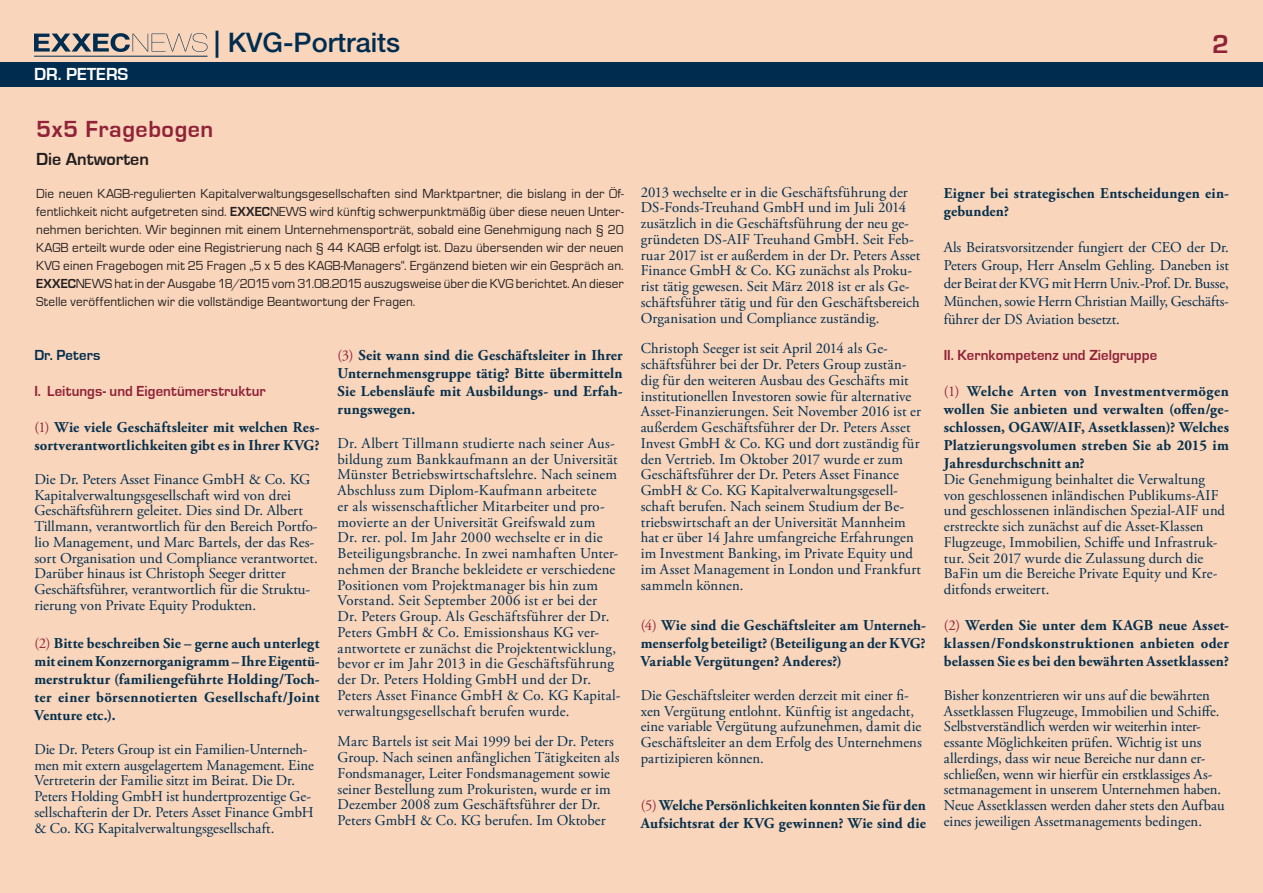
<style>
.page{position:relative;width:1263px;height:893px;background:#f8d5bb}
.page>*{position:absolute;margin:0;border:0;box-sizing:border-box;transform-origin:0 0}
.t1{font:500 27px "Helvetica Neue LT Pro";color:#002d4f}
.t2{font:700 27px "Eurostile";color:#912238}
.t3{font:700 24px "Eurostile";letter-spacing:.025em;color:#912238}
.t4{font:700 18px "Eurostile";color:#231f20}
.t5{font:700 18px "Eurostile";color:#fff}
.Fliesstext_ohne_Einz{font:15px/15.8px "Adobe Garamond Pro";letter-spacing:.005em;color:#002d4f}
.Fliesstext_ohne_Einz-2{font:700 15px/18px "Adobe Garamond Pro";letter-spacing:.015em;color:#06304d;text-align:justify}
.Fliesstext_ohne_Einz-3{font:700 15px "Eurostile";letter-spacing:.005em;color:#912238}
.Fliesstext_ohne_Einz-4{font:700 15px "Eurostile";letter-spacing:.01em;color:#002d4f}
.Fliesstext_ohne_Einz-5{font:13.5px/18px "Eurostile";letter-spacing:.01em;color:#231f20;text-align:justify}
.s1{font-size:27.15px}
.s2{font-weight:700}
.s3{font-weight:400;color:#912238}
</style>
<div class="page">
<div style="left:0;top:62px;width:1263px;height:24px;background:#002d4f"></div>
<svg style="left:34px;top:33px;width:173px;height:19px"></svg>
<hr style="left:34px;top:56px;width:173px;height:1px;background:#002d4f">
<p class="t5" style="left:34px;top:64px;width:96px">DR. PETERS</p>
<h1 class="t1" style="left:214px;top:26px;width:188px"><span class="s1">|</span> KVG-Portraits</h1>
<h1 class="t2" style="left:1212px;top:29px;width:18px">2</h1>
<h2 class="t3" style="left:36px;top:116px;width:179px">5x5 Fragebogen</h2>
<p class="t4" style="left:36px;top:149px;width:114px">Die Antworten</p>
<p class="Fliesstext_ohne_Einz-5" style="left:36px;top:185px;width:589px">Die neuen KAGB-regulierten Kapitalverwaltungsgesellschaften sind Marktpartner, die bislang in der Öf&shy;fentlichkeit nicht aufgetreten sind. <span class="s2">EXXEC</span>NEWS wird künftig schwerpunktmäßig über diese neuen Unter&shy;nehmen berichten. Wir beginnen mit einem Unternehmensporträt, sobald eine Genehmigung nach § 20<br>KAGB erteilt wurde oder eine Registrierung nach § 44 KAGB erfolgt ist. Dazu übersenden wir der neuen KVG einen Fragebogen mit 25 Fragen „5 x 5 des KAGB-Managers“. Ergänzend bieten wir ein Gespräch an.</p>
<p class="Fliesstext_ohne_Einz-5" style="left:36px;top:275px;width:589px"><span class="s2">EXXEC</span>NEWS hat in der Ausgabe 18/2015 vom 31.08.2015 auszugsweise über die KVG berichtet. An dieser<br>Stelle veröffentlichen wir die vollständige Beantwortung der Fragen.</p>
<p class="Fliesstext_ohne_Einz-4" style="left:34px;top:347px;width:68px">Dr. Peters</p>
<p class="Fliesstext_ohne_Einz-3" style="left:34px;top:383px;width:233px">I. Leitungs- und Eigentümerstruktur</p>
<p class="Fliesstext_ohne_Einz-2" style="left:34px;top:419px;width:287px"><span class="s3">(1)</span> Wie viele Geschäftsleiter mit welchen Res&shy;sortverantwortlichkeiten gibt es in Ihrer KVG?</p>
<p class="Fliesstext_ohne_Einz" style="left:34px;top:472px;width:285px">Die Dr. Peters Asset Finance GmbH &amp; Co. KG Kapitalverwaltungsgesellschaft wird von drei Geschäftsführern geleitet. Dies sind Dr. Albert Tillmann, verantwortlich für den Bereich Portfo&shy;lio Management, und Marc Bartels, der das Res&shy;sort Organisation und Compliance verantwortet.<br>Darüber hinaus ist Christoph Seeger dritter Geschäftsführer, verantwortlich für die Struktu&shy;rierung von Private Equity Produkten.</p>
<p class="Fliesstext_ohne_Einz-2" style="left:34px;top:635px;width:287px"><span class="s3">(2)</span> Bitte beschreiben Sie – gerne auch unterlegt mit einem Konzernorganigramm – Ihre Eigentü&shy;merstruktur (familiengeführte Holding/Toch&shy;ter einer börsennotierten Gesellschaft/Joint Venture etc.).</p>
<p class="Fliesstext_ohne_Einz" style="left:34px;top:742px;width:281px">Die Dr. Peters Group ist ein Familien-Unterneh&shy;men mit extern ausgelagertem Management. Eine Vertreterin der Familie sitzt im Beirat. Die Dr.<br>Peters Holding GmbH ist hundertprozentige Ge&shy;sellschafterin der Dr. Peters Asset Finance GmbH &amp; Co. KG Kapitalverwaltungsgesellschaft.</p>
<p class="Fliesstext_ohne_Einz-2" style="left:338px;top:347px;width:287px"><span class="s3">(3)</span> Seit wann sind die Geschäftsleiter in Ihrer Unternehmensgruppe tätig? Bitte übermitteln Sie Lebensläufe mit Ausbildungs- und Erfah&shy;rungswegen.</p>
<p class="Fliesstext_ohne_Einz" style="left:338px;top:436px;width:285px">Dr. Albert Tillmann studierte nach seiner Aus&shy;bildung zum Bankkaufmann an der Universität Münster Betriebswirtschaftslehre. Nach seinem Abschluss zum Diplom-Kaufmann arbeitete<br>er als wissenschaftlicher Mitarbeiter und pro&shy;movierte an der Universität Greifswald zum<br>Dr. rer. pol. Im Jahr 2000 wechselte er in die Beteiligungsbranche. In zwei namhaften Unter&shy;nehmen der Branche bekleidete er verschiedene Positionen vom Projektmanager bis hin zum Vorstand. Seit September 2006 ist er bei der<br>Dr. Peters Group. Als Geschäftsführer der Dr.<br>Peters GmbH &amp; Co. Emissionshaus KG ver&shy;antwortete er zunächst die Projektentwicklung, bevor er im Jahr 2013 in die Geschäftsführung der Dr. Peters Holding GmbH und der Dr.<br>Peters Asset Finance GmbH &amp; Co. KG Kapital&shy;verwaltungsgesellschaft berufen wurde.</p>
<p class="Fliesstext_ohne_Einz" style="left:338px;top:734px;width:283px">Marc Bartels ist seit Mai 1999 bei der Dr. Peters Group. Nach seinen anfänglichen Tätigkeiten als Fondsmanager, Leiter Fondsmanagement sowie seiner Bestellung zum Prokuristen, wurde er im Dezember 2008 zum Geschäftsführer der Dr.<br>Peters GmbH &amp; Co. KG berufen. Im Oktober</p>
<p class="Fliesstext_ohne_Einz" style="left:641px;top:185px;width:281px">2013 wechselte er in die Geschäftsführung der DS-Fonds-Treuhand GmbH und im Juli 2014 zusätzlich in die Geschäftsführung der neu ge&shy;gründeten DS-AIF Treuhand GmbH. Seit Feb&shy;ruar 2017 ist er außerdem in der Dr. Peters Asset Finance GmbH &amp; Co. KG zunächst als Proku&shy;rist tätig gewesen. Seit März 2018 ist er als Ge&shy;schäftsführer tätig und für den Geschäftsbereich Organisation und Compliance zuständig.</p>
<p class="Fliesstext_ohne_Einz" style="left:641px;top:341px;width:282px">Christoph Seeger ist seit April 2014 als Ge&shy;schäftsführer bei der Dr. Peters Group zustän&shy;dig für den weiteren Ausbau des Geschäfts mit institutionellen Investoren sowie für alternative Asset-Finanzierungen. Seit November 2016 ist er außerdem Geschäftsführer der Dr. Peters Asset Invest GmbH &amp; Co. KG und dort zuständig für den Vertrieb. Im Oktober 2017 wurde er zum Geschäftsführer der Dr. Peters Asset Finance GmbH &amp; Co. KG Kapitalverwaltungsgesell&shy;schaft berufen. Nach seinem Studium der Be&shy;triebswirtschaft an der Universität Mannheim hat er über 14 Jahre umfangreiche Erfahrungen im Investment Banking, im Private Equity und im Asset Management in London und Frankfurt sammeln können.</p>
<p class="Fliesstext_ohne_Einz-2" style="left:641px;top:617px;width:287px"><span class="s3">(4)</span> Wie sind die Geschäftsleiter am Unterneh&shy;menserfolg beteiligt? (Beteiligung an der KVG?<br>Variable Vergütungen? Anderes?)</p>
<p class="Fliesstext_ohne_Einz" style="left:641px;top:688px;width:283px">Die Geschäftsleiter werden derzeit mit einer fi&shy;xen Vergütung entlohnt. Künftig ist angedacht, eine variable Vergütung aufzunehmen, damit die Geschäftsleiter an dem Erfolg des Unternehmens partizipieren können.</p>
<p class="Fliesstext_ohne_Einz-2" style="left:641px;top:797px;width:287px"><span class="s3">(5)</span> Welche Persönlichkeiten konnten Sie für den<br>Aufsichtsrat der KVG gewinnen? Wie sind die</p>
<p class="Fliesstext_ohne_Einz-2" style="left:944px;top:185px;width:287px">Eigner bei strategischen Entscheidungen ein&shy;gebunden?</p>
<p class="Fliesstext_ohne_Einz" style="left:944px;top:239px;width:287px;line-height:18px;text-align:justify">Als Beiratsvorsitzender fungiert der CEO der Dr.<br>Peters Group, Herr Anselm Gehling. Daneben ist der Beirat der KVG mit Herrn Univ.-Prof. Dr. Busse, München, sowie Herrn Christian Mailly, Geschäfts&shy;führer der DS Aviation besetzt.</p>
<p class="Fliesstext_ohne_Einz-3" style="left:944px;top:347px;width:215px">II. Kernkompetenz und Zielgruppe</p>
<p class="Fliesstext_ohne_Einz-2" style="left:944px;top:383px;width:287px"><span class="s3">(1)</span> Welche Arten von Investmentvermögen wollen Sie anbieten und verwalten (offen/ge&shy;schlossen, OGAW/AIF, Assetklassen)? Welches Platzierungsvolumen streben Sie ab 2015 im Jahresdurchschnitt an?</p>
<p class="Fliesstext_ohne_Einz" style="left:944px;top:472px;width:283px">Die Genehmigung beinhaltet die Verwaltung von geschlossenen inländischen Publikums-AIF und geschlossenen inländischen Spezial-AIF und erstreckte sich zunächst auf die Asset-Klassen Flugzeuge, Immobilien, Schiffe und Infrastruk&shy;tur. Seit 2017 wurde die Zulassung durch die BaFin um die Bereiche Private Equity und Kre&shy;ditfonds erweitert.</p>
<p class="Fliesstext_ohne_Einz-2" style="left:944px;top:617px;width:287px"><span class="s3">(2)</span> Werden Sie unter dem KAGB neue Asset&shy;klassen/Fondskonstruktionen anbieten oder belassen Sie es bei den bewährten Assetklassen?</p>
<p class="Fliesstext_ohne_Einz" style="left:944px;top:688px;width:282px">Bisher konzentrieren wir uns auf die bewährten Assetklassen Flugzeuge, Immobilien und Schiffe.<br>Selbstverständlich werden wir weiterhin inter&shy;essante Möglichkeiten prüfen. Wichtig ist uns allerdings, dass wir neue Bereiche nur dann er&shy;schließen, wenn wir hierfür ein erstklassiges As&shy;setmanagement in unserem Unternehmen haben.<br>Neue Assetklassen werden daher stets den Aufbau eines jeweiligen Assetmanagements bedingen.</p>
</div>
